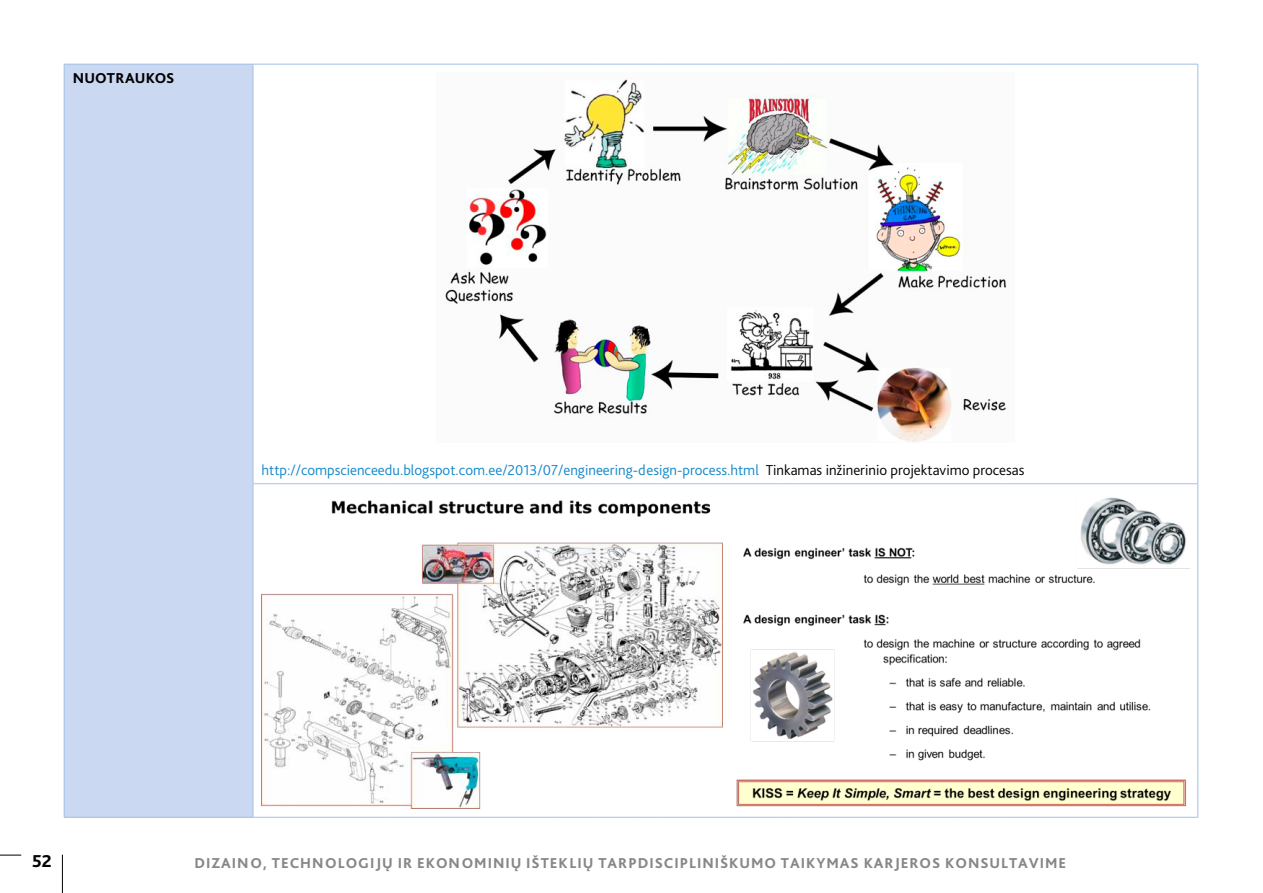
<style>
.page{position:relative;width:1263px;height:893px;background:#fff}
.page>*{position:absolute;margin:0;border:0;box-sizing:border-box;transform-origin:0 0}
.t1{font:800 18px "Bliss Pro";color:#000}
.t2{font:300 15px "Bliss Pro";color:#1488ca}
.t3{font:800 15px "Bliss Pro";letter-spacing:.065em;color:#878787}
.t4{font:800 15px "Bliss Pro";color:#000}
.s1{color:#000}
</style>
<div class="page">
<svg style="left:0;top:855px;width:21px;height:1px"></svg>
<hr style="left:62px;top:855px;width:1px;height:38px;background:#000">
<div style="left:64px;top:64px;width:189px;height:753px;background:#cad9f1"></div>
<hr style="left:64px;top:64px;width:189px;height:1px;background:#a4c1e6">
<hr style="left:64px;top:65px;width:1px;height:419px;background:#a4c1e6">
<hr style="left:64px;top:484px;width:1px;height:333px;background:#a4c1e6">
<hr style="left:253px;top:64px;width:137px;height:1px;background:#a4c1e6">
<hr style="left:253px;top:65px;width:1px;height:418px;background:#a4c1e6">
<hr style="left:390px;top:64px;width:165px;height:1px;background:#a4c1e6">
<hr style="left:555px;top:64px;width:42px;height:1px;background:#a4c1e6">
<hr style="left:597px;top:64px;width:42px;height:1px;background:#a4c1e6">
<svg style="left:639px;top:64px;width:24px;height:1px"></svg>
<hr style="left:663px;top:64px;width:119px;height:1px;background:#a4c1e6">
<svg style="left:782px;top:64px;width:16px;height:1px"></svg>
<hr style="left:798px;top:64px;width:154px;height:1px;background:#a4c1e6">
<hr style="left:952px;top:64px;width:50px;height:1px;background:#a4c1e6">
<hr style="left:1002px;top:64px;width:196px;height:1px;background:#a4c1e6">
<hr style="left:1197px;top:65px;width:1px;height:418px;background:#a4c1e6">
<hr style="left:253px;top:483px;width:137px;height:1px;background:#a4c1e6">
<hr style="left:253px;top:484px;width:1px;height:333px;background:#a4c1e6">
<hr style="left:390px;top:483px;width:165px;height:1px;background:#a4c1e6">
<hr style="left:555px;top:483px;width:42px;height:1px;background:#a4c1e6">
<hr style="left:597px;top:483px;width:42px;height:1px;background:#a4c1e6">
<svg style="left:639px;top:483px;width:24px;height:1px"></svg>
<hr style="left:663px;top:483px;width:119px;height:1px;background:#a4c1e6">
<svg style="left:782px;top:483px;width:16px;height:1px"></svg>
<hr style="left:798px;top:483px;width:154px;height:1px;background:#a4c1e6">
<hr style="left:952px;top:483px;width:50px;height:1px;background:#a4c1e6">
<hr style="left:1002px;top:483px;width:196px;height:1px;background:#a4c1e6">
<hr style="left:1197px;top:484px;width:1px;height:333px;background:#a4c1e6">
<hr style="left:64px;top:817px;width:189px;height:1px;background:#a4c1e6">
<hr style="left:253px;top:817px;width:137px;height:1px;background:#a4c1e6">
<hr style="left:390px;top:817px;width:165px;height:1px;background:#a4c1e6">
<hr style="left:555px;top:817px;width:42px;height:1px;background:#a4c1e6">
<hr style="left:597px;top:817px;width:42px;height:1px;background:#a4c1e6">
<svg style="left:639px;top:817px;width:24px;height:1px"></svg>
<hr style="left:663px;top:817px;width:119px;height:1px;background:#a4c1e6">
<svg style="left:782px;top:817px;width:16px;height:1px"></svg>
<hr style="left:798px;top:817px;width:154px;height:1px;background:#a4c1e6">
<hr style="left:952px;top:817px;width:50px;height:1px;background:#a4c1e6">
<hr style="left:1002px;top:817px;width:196px;height:1px;background:#a4c1e6">
<img style="left:445px;top:79px;width:562px;height:363px">
<img style="left:261px;top:500px;width:461px;height:309px">
<img style="left:737px;top:497px;width:452px;height:310px">
<p class="t4" style="left:73px;top:69px;width:11px">NUOTRAUKOS</p>
<p class="t2" style="left:261px;top:461px;width:764px">http://compscienceedu.blogspot.com.ee/2013/07/engineering-design-process.html <span class="s1">Tinkamas inžinerinio projektavimo procesas</span></p>
<p class="t1" style="left:32px;top:850px;width:21px">52</p>
<p class="t3" style="left:195px;top:853px;width:873px">DIZAINO, TECHNOLOGIJŲ IR EKONOMINIŲ IŠTEKLIŲ TARPDISCIPLINIŠKUMO TAIKYMAS KARJEROS KONSULTAVIME</p>
</div>
